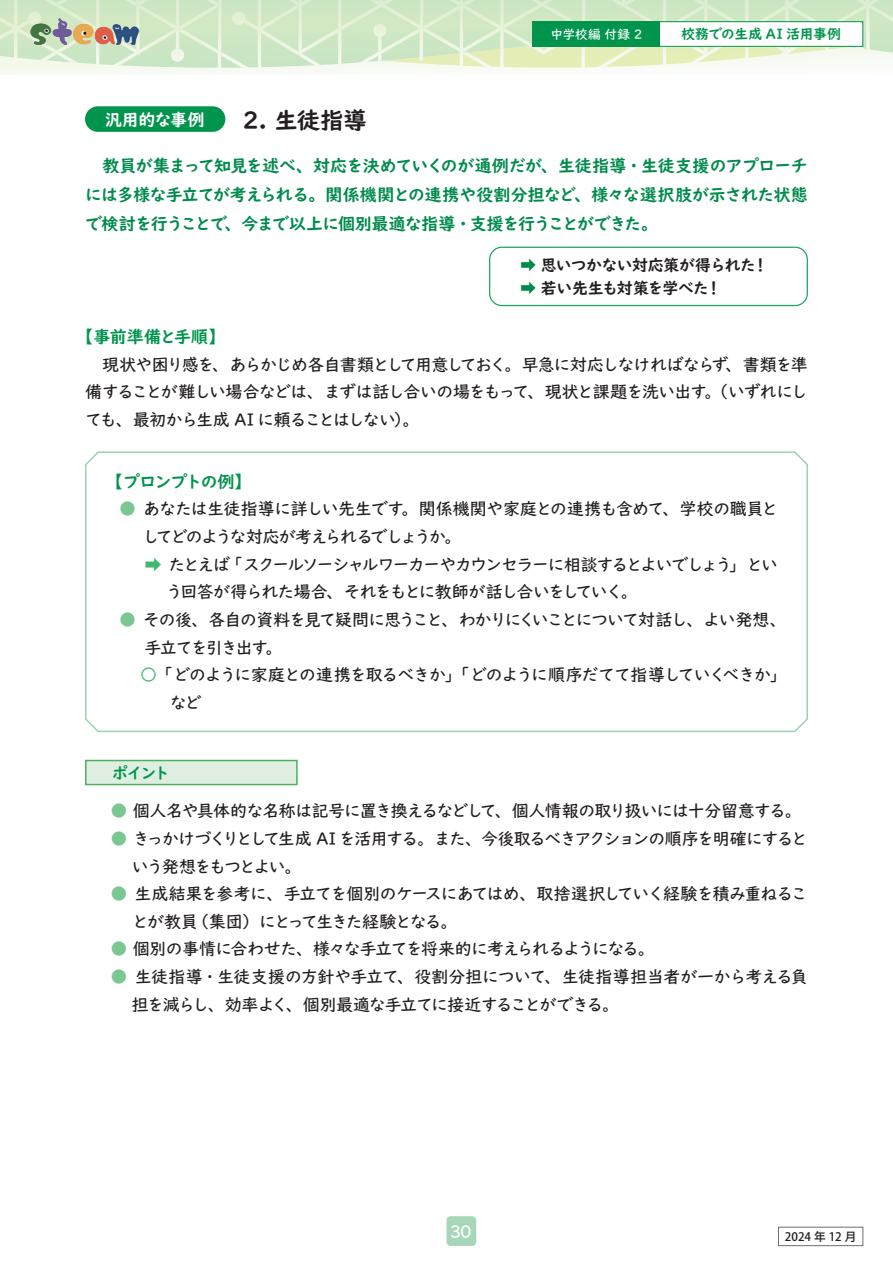
<style>
.page{position:relative;width:893px;height:1263px;background:#fff}
.page>*{position:absolute;margin:0;border:0;box-sizing:border-box;transform-origin:0 0}
.t1{font:700 23.4px "UD Digi Kyokasho Pro N";color:#231f20}
.t2{font:500 16.95px/27.6px "UD Digi Kyokasho Pro N";letter-spacing:-.075em;color:#231f20}
.t3{font:500 16.95px/27.6px "UD Digi Kyokasho Pro N";letter-spacing:-.11em;color:#231f20}
.t4{font:700 16.95px "UD Digi Kyokasho Pro N";letter-spacing:-.035em;color:#008b4c}
.t5{font:500 16.95px/27.6px "UD Digi Kyokasho Pro N";letter-spacing:-.04em;color:#231f20}
.t6{font:500 16.95px/27.6px "UD Digi Kyokasho Pro N";letter-spacing:-.095em;color:#231f20}
.t7{font:500 16.95px "UD Digi Kyokasho Pro N";letter-spacing:-.05em;color:#231f20}
.t8{font:700 16.95px "UD Digi Kyokasho Pro N";letter-spacing:-.06em;color:#008b4c}
.t9{font:500 16.95px "UD Digi Kyokasho Pro N";letter-spacing:-.03em;color:#231f20}
.t10{font:700 16.95px "UD Digi Kyokasho Pro N";letter-spacing:-.02em;color:#00944d}
.t11{font:700 16.95px "UD Digi Kyokasho Pro N";letter-spacing:-.075em;color:#00944d}
.t12{font:700 16.95px "UD Digi Kyokasho Pro N";letter-spacing:-.08em;color:#008b4c}
.t13{font:700 16.95px "UD Digi Kyokasho Pro N";letter-spacing:-.03em;color:#fff}
.t14{font:500 16.95px "UD Digi Kyokasho Pro";color:#fff}
.t15{font:700 15.9px/23.4px "UD Digi Kyokasho Pro N";letter-spacing:-.04em;color:#231f20}
.t16{font:700 15.9px "UD Digi Kyokasho Pro N";color:#00944d}
.t17{font:700 13.8px "UD Digi Kyokasho Pro";letter-spacing:-.03em;color:#00944d}
.t18{font:500 12.75px "UD Digi Kyokasho Pro";letter-spacing:.015em;color:#fff}
.t19{font:500 11.7px "Koz Go Pr 6 N";color:#231f20}
.s1{color:#008b4c}
.s2{color:#7ac791}
.s3{color:#40b872}
</style>
<div class="page">
<div style="left:778px;top:1227px;width:85px;height:19px;border:1px solid #6c6d70"></div>
<svg style="left:0;top:0;width:893px;height:75px;fill:#d1e8c4"></svg>
<div style="left:446px;top:1216px;width:30px;height:30px;background:#a7d7b8;border-radius:4px"></div>
<div style="left:86px;top:760px;width:211px;height:24px;background:#deefe2"></div>
<div style="left:85px;top:760px;width:213px;height:25px;border:1px solid #4db15e"></div>
<div style="left:85px;top:106px;width:140px;height:26px;background:#00944d;border-radius:13px"></div>
<div style="left:489px;top:247px;width:319px;height:59px;border:1px solid #25a467;border-radius:12px"></div>
<svg style="left:85px;top:451px;width:723px;height:282px"></svg>
<div style="left:659px;top:22px;width:204px;height:24px;background:#fff"></div>
<div style="left:659px;top:21px;width:204px;height:26px;border:1px solid #00944d"></div>
<div style="left:533px;top:21px;width:127px;height:26px;background:#00944d"></div>
<img style="left:30px;top:17px;width:109px;height:28px">
<p class="t13" style="left:105px;top:105px;width:101px">汎用的な事例</p>
<h1 class="t1" style="left:242px;top:101px;width:126px">2. 生徒指導</h1>
<p class="t18" style="left:550px;top:23px;width:93px">中学校編付録 2</p>
<p class="t17" style="left:681px;top:23px;width:161px">校務での生成 AI 活用事例</p>
<p class="t4" style="left:85px;top:152px;width:724px">　教員が集まって知見を述べ、対応を決めていくのが通例だが、生徒指導・生徒支援のアプローチ</p>
<p class="t4" style="left:85px;top:180px;width:724px">には多様な手立てが考えられる。関係機関との連携や役割分担など、様々な選択肢が示された状態</p>
<p class="t8" style="left:224px;top:209px;width:435px">、今まで以上に個別最適な指導・支援を行うことができた。</p>
<p class="t12" style="left:85px;top:209px;width:143px">で検討を行うことで</p>
<p class="t10" style="left:77px;top:323px;width:150px">【事前準備と手順【</p>
<p class="t15" style="left:706px;top:253px;width:52px;text-indent:-186px"><span class="s1">➡</span> 思いつかない対応策が得られた!</p>
<p class="t15" style="left:752px;top:253px;width:17px">!</p>
<p class="t15" style="left:520px;top:276px;width:191px"><span class="s1">➡</span> 若い先生も対策を学べた</p>
<p class="t2" style="left:704px;top:350px;width:105px;text-indent:-619px">　現状や困り感を、あらかじめ各自書類として用意しておく。早急に対応しなければならず<br>。（いずれにし</p>
<p class="t2" style="left:725px;top:350px;width:84px">、書類を準</p>
<p class="t2" style="left:85px;top:378px;width:624px">備することが難しい場合などは、まずは話し合いの場をもって、現状と課題を洗い出すても、最初から生成 AI に頼ることはしない。(</p>
<p class="t11" style="left:106px;top:467px;width:146px">【プロンプトの例【</p>
<p class="t2" style="left:142px;top:494px;width:321px;text-indent:-23px"><span class="s2">●</span> あなたは生徒指導に詳しい先生です<br>してどのような対応が考えられるでしょうか。</p>
<p class="t9" style="left:402px;top:495px;width:378px">。関係機関や家庭との連携も含めて、学校の職員と</p>
<p class="t2" style="left:166px;top:550px;width:474px;text-indent:-38px"><span class="s3">　➡</span> たとえば<br>う回答が得られた場合、それをもとに教師が話し合いをしていく。</p>
<p class="t6" style="left:266px;top:605px;width:523px;text-indent:-147px"><span class="s2">●</span> その後、各自の資料を見て疑問に思うこと、わかりにくいことについて対話し、よい発想、。</p>
<p class="t3" style="left:226px;top:550px;width:508px">「スクールソーシャルワーカーやカウンセラーに相談するとよいでしょう</p>
<p class="t2" style="left:729px;top:550px;width:51px">」とい</p>
<p class="t6" style="left:145px;top:633px;width:126px">手立てを引き出す</p>
<p class="t2" style="left:170px;top:660px;width:618px;text-indent:-30px"><span class="s3">○</span>「どのように家庭との連携を取るべきか」「どのように順序だてて指導していくべきか「など</p>
<p class="t16" style="left:112px;top:759px;width:59px">ポイント</p>
<p class="t7" style="left:111px;top:797px;width:693px"><span class="s2">●</span> 個人名や具体的な名称は記号に置き換えるなどして、個人情報の取り扱いには十分留意する。</p>
<p class="t3" style="left:132px;top:824px;width:678px;text-indent:-21px"><span class="s2">●</span> きっかけづくりとして生成 AI を活用する。また、今後取るべきアクションの順序を明確にするという発想をもつとよい。</p>
<p class="t2" style="left:192px;top:879px;width:617px;text-indent:-81px"><span class="s2">●</span> 生成結果を参考に、手立てを個別のケースにあてはめ、取捨選択していく経験を積み重ねるこ（集団）にとって生きた経験となる。</p>
<p class="t2" style="left:132px;top:907px;width:68px">とが教員</p>
<p class="t2" style="left:111px;top:935px;width:546px"><span class="s2">●</span> 個別の事情に合わせた、様々な手立てを将来的に考えられるようになる。</p>
<p class="t5" style="left:132px;top:962px;width:678px;text-indent:-21px"><span class="s2">●</span> 生徒指導・生徒支援の方針や手立て、役割分担について、生徒指導担当者が一から考える負担を減らし、効率よく、個別最適な手立てに接近することができる。</p>
<p class="t14" style="left:450px;top:1217px;width:24px">30</p>
<p class="t19" style="left:785px;top:1230px;width:73px">2024 年 12 月</p>
</div>
